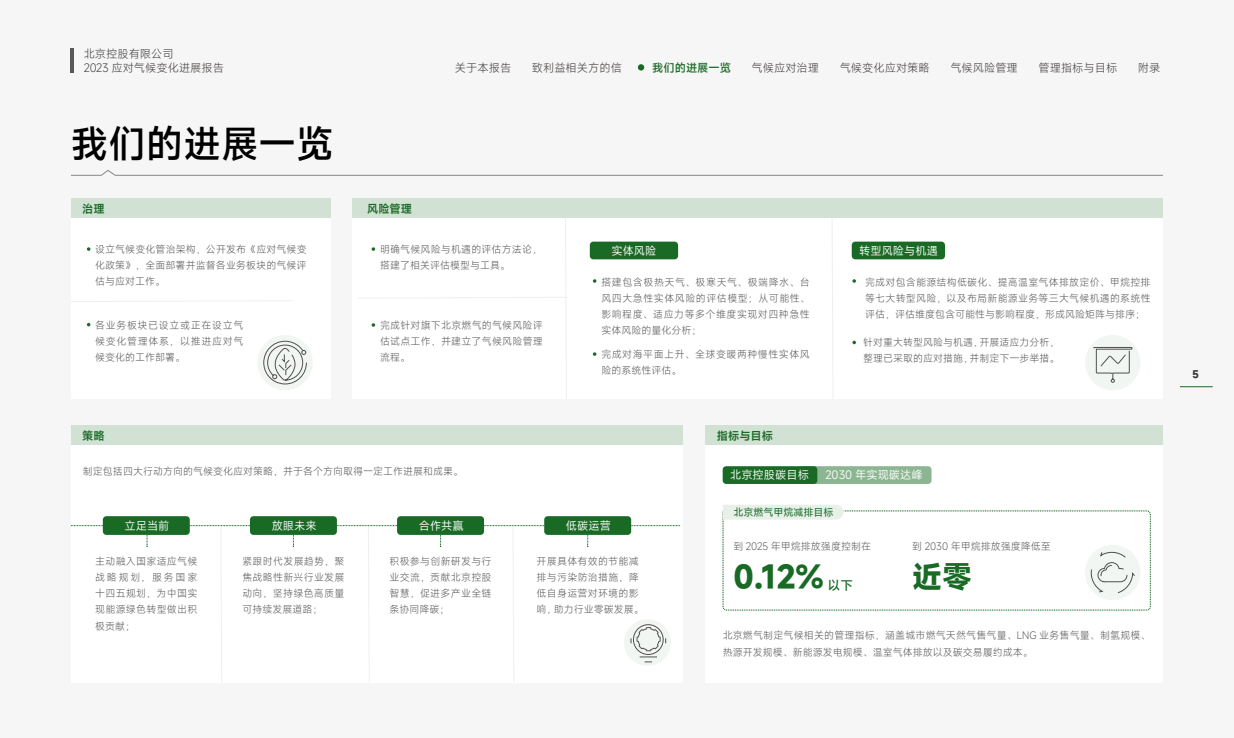
<style>
.page{position:relative;width:1234px;height:738px;background:#fff}
.page>*{position:absolute;margin:0;border:0;box-sizing:border-box;transform-origin:0 0}
.t1{font:500 37.5px "Mi Sans";color:#000}
.t2{font:700 30px "Mi Sans";color:#196a25}
.t3{font:500 12.5px "Mi Sans";color:#196a25}
.t4{font:300 11.25px/14px "Mi Sans";color:#3e3a39}
.t5{font:11.25px "Mi Sans";color:#fff}
.t6{font:600 11.25px "Mi Sans";color:#196a25}
.t7{font:500 11.25px "Mi Sans";color:#196a25}
.t8{font:300 10px/16.2px "Mi Sans";letter-spacing:.015em;color:#595757;text-align:justify}
.t9{font:300 10px/16.2px "Mi Sans";letter-spacing:.045em;color:#595757}
.t10{font:10px "Mi Sans";color:#196a25}
.t11{font:700 10px "Mi Sans";color:#3e3a39}
</style>
<div class="page">
<div style="left:71px;top:198px;width:259px;height:20px;background:#d1e1d3"></div>
<div style="left:71px;top:425px;width:611px;height:20px;background:#d1e1d3"></div>
<div style="left:705px;top:425px;width:457px;height:20px;background:#d1e1d3"></div>
<div style="left:352px;top:198px;width:810px;height:20px;background:#d1e1d3"></div>
<div style="left:257px;top:334px;width:56px;height:56px;background:#f1f6f2;border-radius:50%"></div>
<svg style="left:263px;top:340px;width:43px;height:44px"></svg>
<div style="left:1084px;top:334px;width:56px;height:56px;background:#f1f6f2;border-radius:50%"></div>
<svg style="left:71px;top:300px;width:221px;height:2px"></svg>
<svg style="left:832px;top:223px;width:1px;height:154px"></svg>
<div style="left:103px;top:515px;width:87px;height:19px;background:#196a25;border-radius:4px"></div>
<div style="left:250px;top:515px;width:87px;height:19px;background:#196a25;border-radius:4px"></div>
<div style="left:397px;top:515px;width:87px;height:19px;background:#196a25;border-radius:4px"></div>
<div style="left:544px;top:515px;width:87px;height:19px;background:#196a25;border-radius:4px"></div>
<div style="left:589px;top:241px;width:89px;height:18px;background:#196a25;border-radius:4px"></div>
<div style="left:851px;top:241px;width:93px;height:18px;background:#196a25;border-radius:4px"></div>
<div style="left:797px;top:466px;width:134px;height:17px;background:#8cb592;border-radius:4px"></div>
<svg style="left:87px;top:247px;width:3px;height:4px"></svg>
<svg style="left:359px;top:218px;width:208px;height:181px"></svg>
<svg style="left:1093px;top:347px;width:38px;height:35px"></svg>
<svg style="left:71px;top:170px;width:1092px;height:5px"></svg>
<hr style="left:1179px;top:386px;width:33px;height:1px;background:#196a25">
<svg style="left:71px;top:525px;width:609px;height:157px"></svg>
<svg style="left:722px;top:505px;width:428px;height:105px"></svg>
<hr style="left:71px;top:48px;width:3px;height:25px;background:#595757">
<svg style="left:637px;top:64px;width:7px;height:6px"></svg>
<div style="left:722px;top:466px;width:95px;height:17px;background:#196a25;border-radius:4px"></div>
<p class="t4" style="left:84px;top:46px;width:142px">北京控股有限公司<br>2023 应对气候变化进展报告</p>
<h1 class="t1" style="left:71px;top:118px;width:264px">我们的进展一览</h1>
<p class="t6" style="left:82px;top:201px;width:24px">治理</p>
<p class="t6" style="left:367px;top:201px;width:46px">风险管理</p>
<p class="t4" style="left:455px;top:60px;width:58px">关于本报告</p>
<p class="t4" style="left:531px;top:60px;width:91px">致利益相关方的信</p>
<p class="t7" style="left:652px;top:60px;width:80px">我们的进展一览</p>
<p class="t4" style="left:751px;top:60px;width:69px">气候应对治理</p>
<p class="t4" style="left:839px;top:60px;width:91px">气候变化应对策略</p>
<p class="t4" style="left:950px;top:60px;width:69px">气候风险管理</p>
<p class="t4" style="left:1038px;top:60px;width:80px">管理指标与目标</p>
<p class="t4" style="left:1137px;top:60px;width:24px">附录</p>
<p class="t8" style="left:95px;top:240px;width:213px">设立气候变化管治架构，公开发布《应对气候变化政策》，全面部署并监督各业务板块的气候评估与应对工作。</p>
<p class="t8" style="left:380px;top:240px;width:163px">明确气候风险与机遇的评估方法论，搭建了相关评估模型与工具。</p>
<p class="t8" style="left:95px;top:316px;width:150px">各业务板块已设立或正在设立气候变化管理体系，以推进应对气候变化的工作部署。</p>
<p class="t8" style="left:380px;top:316px;width:164px">完成针对旗下北京燃气的气候风险评估试点工作，并建立了气候风险管理流程。</p>
<p class="t5" style="left:611px;top:243px;width:46px">实体风险</p>
<p class="t5" style="left:859px;top:243px;width:80px">转型风险与机遇</p>
<p class="t8" style="left:601px;top:273px;width:210px">搭建包含极热天气、极寒天气、极端降水、台风四大急性实体风险的评估模型；从可能性、影响程度、适应力等多个维度实现对四种急性实体风险的量化分析；</p>
<p class="t9" style="left:601px;top:345px;width:210px">完成对海平面上升、全球变暖两种慢性实体风险的系统性评估。</p>
<p class="t8" style="left:864px;top:273px;width:287px">完成对包含能源结构低碳化、提高温室气体排放定价、甲烷控排等七大转型风险，以及布局新能源业务等三大气候机遇的系统性评估，评估维度包含可能性与影响程度，形成风险矩阵与排序；</p>
<p class="t8" style="left:862px;top:334px;width:198px">针对重大转型风险与机遇，开展适应力分析，整理已采取的应对措施，并制定下一步举措。</p>
<p class="t6" style="left:82px;top:428px;width:24px">策略</p>
<p class="t6" style="left:716px;top:428px;width:58px">指标与目标</p>
<p class="t8" style="left:83px;top:463px;width:381px">制定包括四大行动方向的气候变化应对策略，并于各个方向取得一定工作进展和成果。</p>
<p class="t5" style="left:730px;top:467px;width:80px">北京控股碳目标</p>
<p class="t5" style="left:825px;top:467px;width:99px">2030 年实现碳达峰</p>
<p class="t5" style="left:124px;top:517px;width:46px">立足当前</p>
<p class="t5" style="left:271px;top:517px;width:46px">放眼未来</p>
<p class="t5" style="left:418px;top:517px;width:46px">合作共赢</p>
<p class="t5" style="left:566px;top:517px;width:46px">低碳运营</p>
<p class="t8" style="left:95px;top:552px;width:104px">主动融入国家适应气候战略规划，服务国家十四五规划，为中国实现能源绿色转型做出积极贡献；</p>
<p class="t8" style="left:242px;top:552px;width:104px">紧跟时代发展趋势，聚焦战略性新兴行业发展动向，坚持绿色高质量可持续发展道路；</p>
<p class="t8" style="left:389px;top:552px;width:104px">积极参与创新研发与行业交流，贡献北京控股智慧，促进多产业全链条协同降碳；</p>
<p class="t8" style="left:536px;top:552px;width:109px;text-align:left">开展具体有效的节能减排与污染防治措施，降低自身运营对环境的影响，助力行业零碳发展。</p>
<p class="t10" style="left:733px;top:505px;width:101px">北京燃气甲烷减排目标</p>
<p class="t8" style="left:733px;top:537px;width:139px">到 2025 年甲烷排放强度控制在</p>
<p class="t8" style="left:912px;top:537px;width:140px">到 2030 年甲烷排放强度降低至</p>
<h2 class="t2" style="left:733px;top:556px;width:91px">0.12%</h2>
<h2 class="t2" style="left:912px;top:556px;width:61px">近零</h2>
<p class="t3" style="left:827px;top:576px;width:26px">以下</p>
<p class="t8" style="left:722px;top:627px;width:429px">北京燃气制定气候相关的管理指标，涵盖城市燃气天然气售气量、LNG 业务售气量、制氢规模、热源开发规模、新能源发电规模、温室气体排放以及碳交易履约成本。</p>
<p class="t11" style="left:1191px;top:367px;width:8px">5</p>
</div>
